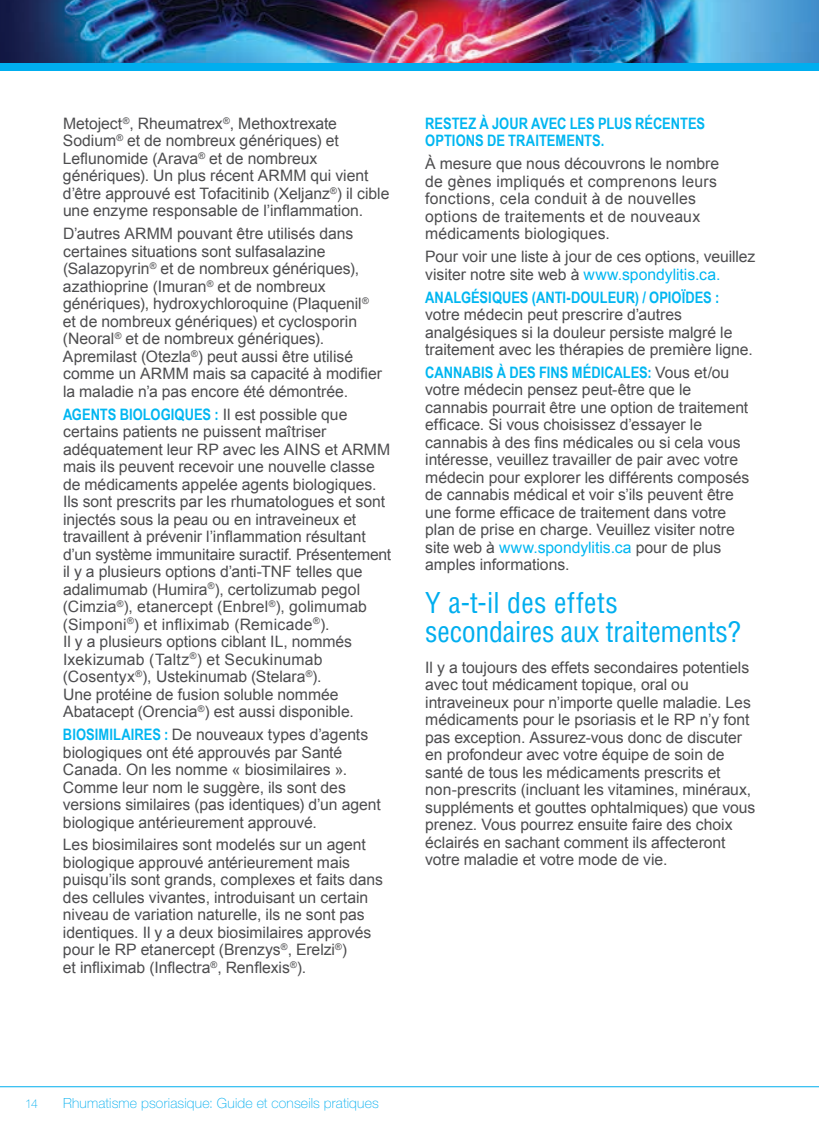
<style>
.page{position:relative;width:819px;height:1134px;background:#fff}
.page>*{position:absolute;margin:0;border:0;box-sizing:border-box;transform-origin:0 0}
.t1{font:condensed 28px/29.8px "Helvetica LT Std";letter-spacing:-.005em;color:#00aeef}
.t2{font:15.75px/17.5px "Arial";letter-spacing:-.005em;color:#4d4d4f}
.t3{font:700 15.75px/17.5px "Arial Narrow";color:#00b6f1}
.t4{font:15.75px/17.5px "Arial";letter-spacing:.015em;color:#4d4d4f}
.t5{font:100 14px "Helvetica Neue LT Std";letter-spacing:.01em;color:#00aeef}
.t6{font:100 12.25px "Helvetica Neue LT Std";color:#00aeef}
.s1{font-family:"Arial";font-weight:400;color:#4d4d4f}
.s2{font-family:"Arial Narrow";font-weight:700;color:#00b6f1}
.s3{color:#00b6f1}
</style>
<div class="page">
<img style="left:0;top:0;width:819px;height:63px">
<div style="left:0;top:63px;width:819px;height:8px;background:#00aeef"></div>
<hr style="left:0;top:1086px;width:819px;height:1px;background:#00aeef">
<p class="t2" style="left:63px;top:115px;width:328px">Metoject<sup>®</sup>, Rheumatrex<sup>®</sup>, Methoxtrexate Sodium<sup>®</sup> et de nombreux génériques) et Leflunomide (Arava<sup>®</sup> et de nombreux génériques). Un plus récent ARMM qui vient d’être approuvé est Tofacitinib (Xeljanz<sup>®</sup>) il cible une enzyme responsable de l’inflammation.</p>
<p class="t2" style="left:63px;top:225px;width:321px">D’autres ARMM pouvant être utilisés dans certaines situations sont sulfasalazine (Salazopyrin<sup>®</sup> et de nombreux génériques), azathioprine (Imuran<sup>®</sup> et de nombreux génériques), hydroxychloroquine (Plaquenil<sup>® </sup>et de nombreux génériques) et cyclosporin (Neoral<sup>®</sup> et de nombreux génériques).<br>Apremilast (Otezla<sup>®</sup>) peut aussi être utilisé comme un ARMM mais sa capacité à modifier la maladie n’a pas encore été démontrée.</p>
<p class="t3" style="left:63px;top:405px;width:286px">AGENTS BIOLOGIQUES : <span class="s1">Il est possible que</span></p>
<p class="t2" style="left:63px;top:423px;width:330px">certains patients ne puissent maîtriser adéquatement leur RP avec les AINS et ARMM mais ils peuvent recevoir une nouvelle classe de médicaments appelée agents biologiques.<br>Ils sont prescrits par les rhumatologues et sont injectés sous la peau ou en intraveineux et travaillent à prévenir l’inflammation résultant d’un système immunitaire suractif. Présentement il y a plusieurs options d’anti-TNF telles que adalimumab (Humira<sup>®</sup>), certolizumab pegol (Cimzia<sup>®</sup>), etanercept (Enbrel<sup>®</sup>), golimumab (Simponi<sup>®</sup>) et infliximab (Remicade<sup>®</sup>).<br>Il y a plusieurs options ciblant IL, nommés Ixekizumab (Taltz<sup>®</sup>) et Secukinumab (Cosentyx<sup>®</sup>), Ustekinumab (Stelara<sup>®</sup>).<br>Une protéine de fusion soluble nommée Abatacept (Orencia<sup>®</sup>) est aussi disponible.</p>
<p class="t2" style="left:63px;top:726px;width:319px"><span class="s2">BIOSIMILAIRES :</span> De nouveaux types d’agents biologiques ont été approuvés par Santé Canada. On les nomme « biosimilaires ».<br>Comme leur nom le suggère, ils sont des versions similaires (pas identiques) d’un agent biologique antérieurement approuvé.</p>
<p class="t2" style="left:63px;top:836px;width:322px">Les biosimilaires sont modelés sur un agent biologique approuvé antérieurement mais puisqu’ils sont grands, complexes et faits dans des cellules vivantes, introduisant un certain niveau de variation naturelle, ils ne sont pas identiques. Il y a deux biosimilaires approvés pour le RP etanercept (Brenzys<sup>®</sup>, Erelzi<sup>®</sup>)<br>et infliximab (Inflectra<sup>®</sup>, Renflexis<sup>®</sup>).</p>
<p class="t3" style="left:425px;top:114px;width:281px">RESTEZ À JOUR AVEC LES PLUS RÉCENTES<br>OPTIONS DE TRAITEMENTS.</p>
<p class="t4" style="left:425px;top:155px;width:295px">À mesure que nous découvrons le nombre de gènes impliqués et comprenons leurs fonctions, cela conduit à de nouvelles options de traitements et de nouveaux médicaments biologiques.</p>
<p class="t2" style="left:425px;top:248px;width:332px">Pour voir une liste à jour de ces options, veuillez visiter notre site web à <span class="s3">www.spondylitis.ca.</span></p>
<p class="t3" style="left:425px;top:287px;width:296px">ANALGÉSIQUES (ANTI-DOULEUR) / OPIOÏDES :</p>
<p class="t2" style="left:425px;top:306px;width:329px">votre médecin peut prescrire d’autres analgésiques si la douleur persiste malgré le traitement avec les thérapies de première ligne.</p>
<p class="t3" style="left:425px;top:363px;width:305px">CANNABIS À DES FINS MÉDICALES: <span class="s1">Vous et/ou</span></p>
<p class="t2" style="left:425px;top:381px;width:326px">votre médecin pensez peut-être que le cannabis pourrait être une option de traitement efficace. Si vous choisissez d’essayer le cannabis à des fins médicales ou si cela vous intéresse, veuillez travailler de pair avec votre médecin pour explorer les différents composés de cannabis médical et voir s’ils peuvent être une forme efficace de traitement dans votre plan de prise en charge. Veuillez visiter notre site web à <span class="s3">www.spondylitis.ca</span> pour de plus amples informations.</p>
<h1 class="t1" style="left:425px;top:587px;width:318px">Y a-t-il des effets secondaires aux traitements?</h1>
<p class="t2" style="left:425px;top:658px;width:332px">Il y a toujours des effets secondaires potentiels avec tout médicament topique, oral ou intraveineux pour n’importe quelle maladie. Les médicaments pour le psoriasis et le RP n’y font pas exception. Assurez-vous donc de discuter en profondeur avec votre équipe de soin de santé de tous les médicaments prescrits et non-prescrits (incluant les vitamines, minéraux, suppléments et gouttes ophtalmiques) que vous prenez. Vous pourrez ensuite faire des choix éclairés en sachant comment ils affecteront votre maladie et votre mode de vie.</p>
<p class="t6" style="left:25px;top:1096px;width:14px">14</p>
<p class="t5" style="left:63px;top:1095px;width:317px">Rhumatisme psoriasique: Guide et conseils pratiques</p>
</div>
